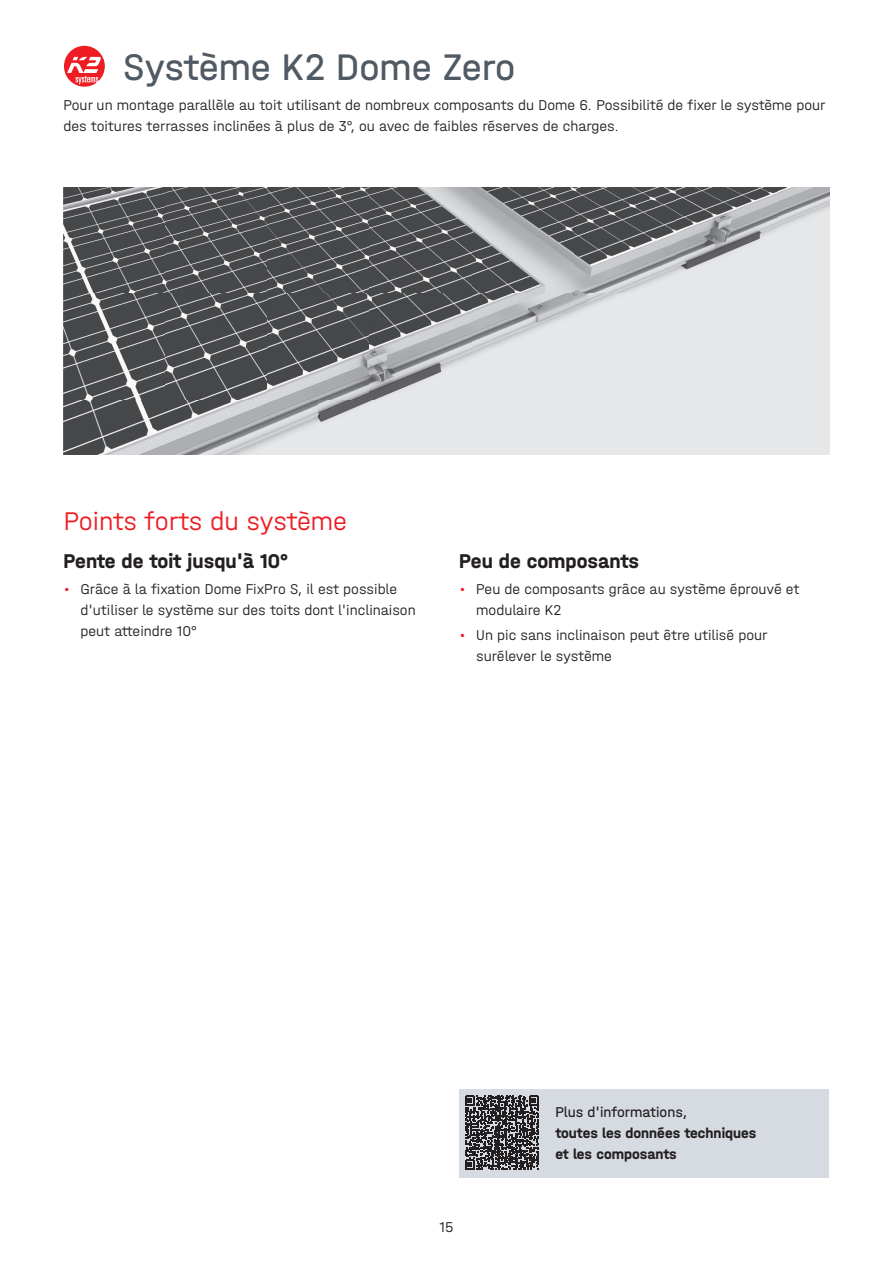
<style>
.page{position:relative;width:893px;height:1263px;background:#fff}
.page>*{position:absolute;margin:0;border:0;box-sizing:border-box;transform-origin:0 0}
.t1{font:39px "K2 Halvar Mittelschrift Regular";color:#505a64}
.t2{font:27px "K2 Halvar Mittelschrift Light";letter-spacing:-.015em;color:#ee1d23}
.t3{font:21px "K2 Halvar Mittelschrift Bold";color:#231f20}
.t4{font:15px/21px "K2 Halvar Mittelschrift Light";color:#231f20}
.t5{font:15px/21px "K2 Halvar Mittelschrift Bold";color:#231f20}
.t6{font:15px "K2 Halvar Mittelschrift Regular";color:#231f20}
.s1{color:#ee1d23}
</style>
<div class="page">
<img style="left:64px;top:187px;width:765px;height:267px">
<div style="left:459px;top:1089px;width:370px;height:89px;background:#d6dbe1"></div>
<svg style="left:465px;top:1096px;width:74px;height:73px"></svg>
<svg style="left:64px;top:46px;width:41px;height:41px"></svg>
<h1 class="t1" style="left:123px;top:44px;width:393px">Système K2 Dome Zero</h1>
<p class="t4" style="left:63px;top:94px;width:764px">Pour un montage parallèle au toit utilisant de nombreux composants du Dome 6. Possibilité de fixer le système pour des toitures terrasses inclinées à plus de 3°, ou avec de faibles réserves de charges.</p>
<h2 class="t2" style="left:64px;top:505px;width:285px">Points forts du système</h2>
<h3 class="t3" style="left:63px;top:549px;width:226px">Pente de toit jusqu'à 10°</h3>
<p class="t4" style="left:81px;top:578px;width:337px;text-indent:-17px"><span class="s1">•</span> Grâce à la fixation Dome FixPro S, il est possible d'utiliser le système sur des toits dont l'inclinaison peut atteindre 10°</p>
<h3 class="t3" style="left:459px;top:549px;width:181px">Peu de composants</h3>
<p class="t4" style="left:476px;top:578px;width:325px;text-indent:-17px"><span class="s1">•</span> Peu de composants grâce au système éprouvé et modulaire K2</p>
<p class="t4" style="left:476px;top:624px;width:293px;text-indent:-17px"><span class="s1">•</span> Un pic sans inclinaison peut être utilisé pour surélever le système</p>
<p class="t4" style="left:439px;top:1216px;width:16px">15</p>
<p class="t6" style="left:555px;top:1103px;width:133px">Plus d'informations,</p>
<p class="t5" style="left:555px;top:1122px;width:203px">toutes les données techniques et les composants</p>
</div>
